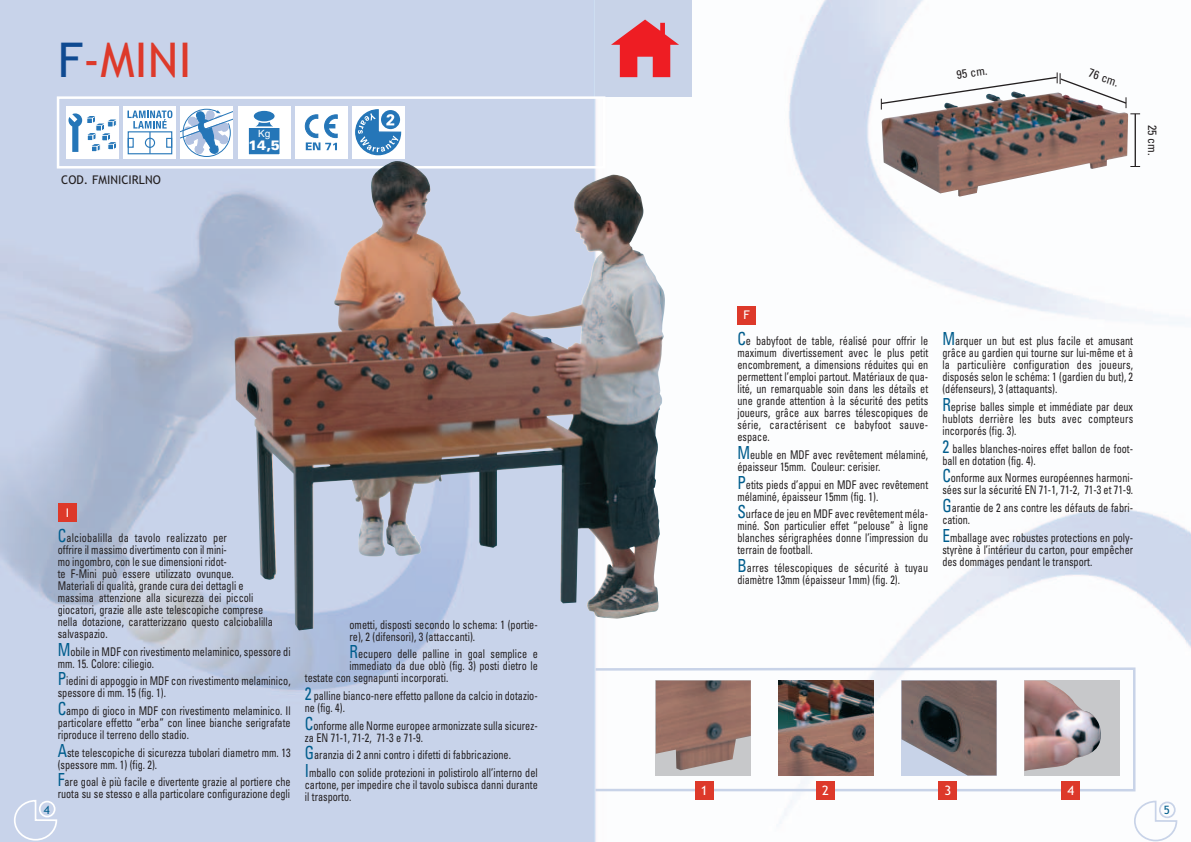
<style>
.page{position:relative;width:1191px;height:842px;background:#fff}
.page>*{position:absolute;margin:0;border:0;box-sizing:border-box;transform-origin:0 0}
.t1{font:48px "Trebuchet MS";color:#dd392a}
.t2{font:900 13.7px "Univers";color:#fff}
.t3{font:13px "Trebuchet MS";color:#fff}
.t4{font:condensed 12px/12px "Univers";color:#231f20;scale:.85 1}
.t5{font:condensed 12px "Univers";color:#231f20}
.t6{font:12px "Trebuchet MS";color:#231f20}
.t7{font:12px "Trebuchet MS";color:#fff}
.t8{font:11.5px "Trebuchet MS";color:#005d8d}
.t9{font:9.9px "Helvetica";color:#fff}
.s1{color:#0f4a91}
.s2{font-size:18px;color:#005d8d}
</style>
<div class="page">
<img style="left:0;top:0;width:1191px;height:842px">
<div style="left:595px;top:0;width:97px;height:96px;background:#c8d3e8"></div>
<svg style="left:1133px;top:800px;width:45px;height:42px"></svg>
<div style="left:1159px;top:801px;width:16px;height:17px;border:2px solid #c8d3e8;border-radius:50%"></div>
<svg style="left:593px;top:666px;width:543px;height:127px"></svg>
<div style="left:695px;top:781px;width:18px;height:18px;background:#dd392a"></div>
<div style="left:816px;top:781px;width:18px;height:18px;background:#dd392a"></div>
<div style="left:939px;top:781px;width:18px;height:18px;background:#dd392a"></div>
<div style="left:1024px;top:680px;width:95px;height:95px;background:#c7c8ca"></div>
<img style="left:1024px;top:680px;width:77px;height:91px">
<div style="left:1061px;top:781px;width:18px;height:18px;background:#dd392a"></div>
<svg style="left:13px;top:799px;width:45px;height:42px;background:#cfd8ec"></svg>
<div style="left:39px;top:801px;width:17px;height:16px;border:2px solid #fff;border-radius:50%"></div>
<div style="left:57px;top:96px;width:548px;height:73px;border:2px solid #fff"></div>
<img style="left:234px;top:168px;width:421px;height:462px">
<div style="left:59px;top:503px;width:18px;height:18px;background:#dd392a"></div>
<svg style="left:611px;top:20px;width:68px;height:57px"></svg>
<div style="left:737px;top:306px;width:18px;height:18px;background:#dd392a"></div>
<img style="left:881px;top:114px;width:247px;height:83px">
<hr style="left:1134px;top:114px;width:2px;height:53px;background:#231f20">
<svg style="left:879px;top:72px;width:261px;height:42px"></svg>
<div style="left:66px;top:106px;width:53px;height:53px;background:#fff"></div>
<svg style="left:68px;top:113px;width:49px;height:39px"></svg>
<div style="left:238px;top:106px;width:52px;height:53px;background:#fff"></div>
<div style="left:248px;top:127px;width:32px;height:28px;background:#2576b8"></div>
<div style="left:247px;top:126px;width:34px;height:30px;border:2px solid #fff"></div>
<svg style="left:247px;top:122px;width:34px;height:7px"></svg>
<div style="left:253px;top:110px;width:22px;height:12px;background:#2576b8;border-radius:50%"></div>
<div style="left:252px;top:109px;width:24px;height:14px;border:2px solid #fff;border-radius:50%"></div>
<div style="left:180px;top:106px;width:53px;height:53px;background:#fff"></div>
<svg style="left:180px;top:108px;width:53px;height:49px"></svg>
<div style="left:123px;top:106px;width:53px;height:53px;background:#fff"></div>
<div style="left:128px;top:131px;width:44px;height:23px;border:1px solid #2576b8"></div>
<hr style="left:149px;top:132px;width:2px;height:22px;background:#2576b8">
<div style="left:145px;top:138px;width:10px;height:10px;border:1px solid #2576b8;border-radius:50%"></div>
<div style="left:128px;top:138px;width:6px;height:10px;border:1px solid #2576b8"></div>
<div style="left:166px;top:138px;width:6px;height:10px;border:1px solid #2576b8"></div>
<svg style="left:127px;top:110px;width:45px;height:19px"></svg>
<div style="left:295px;top:106px;width:53px;height:53px;background:#fff"></div>
<svg style="left:305px;top:115px;width:32px;height:35px"></svg>
<div style="left:352px;top:106px;width:53px;height:53px;background:#fff"></div>
<svg style="left:355px;top:109px;width:47px;height:47px"></svg>
<h1 class="t1" style="left:58px;top:32px;width:136px"><span class="s1">F</span>-MINI</h1>
<p class="t6" style="left:61px;top:173px;width:101px">COD. FMINICIRLNO</p>
<p class="t9" style="left:258px;top:130px;width:14px">Kg</p>
<p class="t2" style="left:248px;top:141px;width:33px">14,5</p>
<p class="t8" style="left:44px;top:803px;width:8px">4</p>
<p class="t7" style="left:66px;top:505px;width:5px">I</p>
<p class="t4" style="left:58px;top:532px;width:255px"><span class="s2">C</span>alciobalilla da tavolo realizzato per<br>offrire il massimo divertimento con il mini-<br>mo ingombro, con le sue dimensioni ridot-<br>te F-Mini può essere utilizzato ovunque.<br>Materiali di qualità, grande cura dei dettagli e massima attenzione alla sicurezza dei piccoli giocatori, grazie alle aste telescopiche comprese nella dotazione, caratterizzano questo calciobalilla salvaspazio.</p>
<p class="t4" style="left:58px;top:646px;width:275px"><span class="s2">M</span>obile in MDF con rivestimento melaminico, spessore di mm. 15. Colore: ciliegio.</p>
<p class="t4" style="left:58px;top:676px;width:275px"><span class="s2">P</span>iedini di appoggio in MDF con rivestimento melaminico, spessore di mm. 15 (fig. 1).</p>
<p class="t4" style="left:58px;top:705px;width:275px;text-align:justify"><span class="s2">C</span>ampo di gioco in MDF con rivestimento melaminico. Il particolare effetto “erba” con linee bianche serigrafate riproduce il terreno dello stadio.</p>
<p class="t4" style="left:58px;top:747px;width:275px"><span class="s2">A</span>ste telescopiche di sicurezza tubolari diametro mm. 13 (spessore mm. 1) (fig. 2).</p>
<p class="t4" style="left:58px;top:777px;width:275px"><span class="s2">F</span>are goal è più facile e divertente grazie al portiere che ruota su se stesso e alla particolare configurazione degli</p>
<p class="t4" style="left:349px;top:619px;width:223px">ometti, disposti secondo lo schema: 1 (portie&shy;re), 2 (difensori), 3 (attaccanti).</p>
<p class="t4" style="left:349px;top:649px;width:223px"><span class="s2">R</span>ecupero delle palline in goal semplice e</p>
<p class="t4" style="left:349px;top:661px;width:223px">immediato da due oblò (fig. 3) posti dietro le</p>
<p class="t4" style="left:305px;top:673px;width:170px">testate con segnapunti incorporati.</p>
<p class="t4" style="left:305px;top:691px;width:275px"><span class="s2">2</span> palline bianco-nere effetto pallone da calcio in dotazio&shy;ne (fig. 4).</p>
<p class="t4" style="left:305px;top:720px;width:275px"><span class="s2">C</span>onforme alle Norme europee armonizzate sulla sicurez&shy;za EN 71-1, 71-2, 71-3 e 71-9.</p>
<p class="t4" style="left:305px;top:747px;width:275px;line-height:17.7px"><span class="s2">G</span>aranzia di 2 anni contro i difetti di fabbricazione.<br><span class="s2">I</span>mballo con solide protezioni in polistirolo all’interno del</p>
<p class="t4" style="left:305px;top:780px;width:275px">cartone, per impedire che il tavolo subisca danni durante il trasporto.</p>
<p class="t5" style="left:956px;top:70px;width:32px;rotate:-8deg">95 cm.</p>
<p class="t5" style="left:1090px;top:68px;width:32px;rotate:20deg">76 cm.</p>
<p class="t5" style="left:1157px;top:125px;width:32px;rotate:90deg">25 cm.</p>
<p class="t7" style="left:743px;top:308px;width:8px">F</p>
<p class="t4" style="left:737px;top:336px;width:226px;text-align:justify"><span class="s2">C</span>e babyfoot de table, réalisé pour offrir le maximum divertissement avec le plus petit encombrement, a dimensions réduites qui en permettent l’emploi partout. Matériaux de qua&shy;lité, un remarquable soin dans les détails et une grande attention à la sécurité des petits joueurs, grâce aux barres télescopiques de série, caractérisent ce babyfoot sauve&shy;espace.</p>
<p class="t4" style="left:737px;top:450px;width:226px"><span class="s2">M</span>euble en MDF avec revêtement mélaminé, épaisseur 15mm. Couleur: cerisier.</p>
<p class="t4" style="left:737px;top:479px;width:226px"><span class="s2">P</span>etits pieds d’appui en MDF avec revêtement mélaminé, épaisseur 15mm (fig. 1).</p>
<p class="t4" style="left:737px;top:509px;width:226px;text-align:justify"><span class="s2">S</span>urface de jeu en MDF avec revêtement méla&shy;miné. Son particulier effet “pelouse” à ligne blanches sérigraphées donne l’impression du terrain de football.</p>
<p class="t4" style="left:737px;top:563px;width:226px"><span class="s2">B</span>arres télescopiques de sécurité à tuyau diamètre 13mm (épaisseur 1mm) (fig. 2).</p>
<p class="t4" style="left:942px;top:336px;width:226px;text-align:justify"><span class="s2">M</span>arquer un but est plus facile et amusant grâce au gardien qui tourne sur lui-même et à la particulière configuration des joueurs, disposés selon le schéma: 1 (gardien du but), 2 (défenseurs), 3 (attaquants).</p>
<p class="t4" style="left:942px;top:402px;width:226px;text-align:justify"><span class="s2">R</span>eprise balles simple et immédiate par deux hublots derrière les buts avec compteurs incorporés (fig. 3).</p>
<p class="t4" style="left:942px;top:443px;width:226px"><span class="s2">2</span> balles blanches-noires effet ballon de foot&shy;ball en dotation (fig. 4).</p>
<p class="t4" style="left:942px;top:473px;width:226px"><span class="s2">C</span>onforme aux Normes européennes harmoni&shy;sées sur la sécurité EN 71-1, 71-2, 71-3 et 71-9.</p>
<p class="t4" style="left:942px;top:503px;width:226px"><span class="s2">G</span>arantie de 2 ans contre les défauts de fabri&shy;cation.</p>
<p class="t4" style="left:942px;top:532px;width:226px;text-align:justify"><span class="s2">E</span>mballage avec robustes protections en poly&shy;styrène à l’intérieur du carton, pour empêcher des dommages pendant le transport.</p>
<p class="t3" style="left:700px;top:783px;width:8px">1</p>
<p class="t3" style="left:822px;top:783px;width:8px">2</p>
<p class="t3" style="left:944px;top:783px;width:8px">3</p>
<p class="t3" style="left:1067px;top:783px;width:8px">4</p>
<p class="t8" style="left:1164px;top:803px;width:8px">5</p>
</div>
